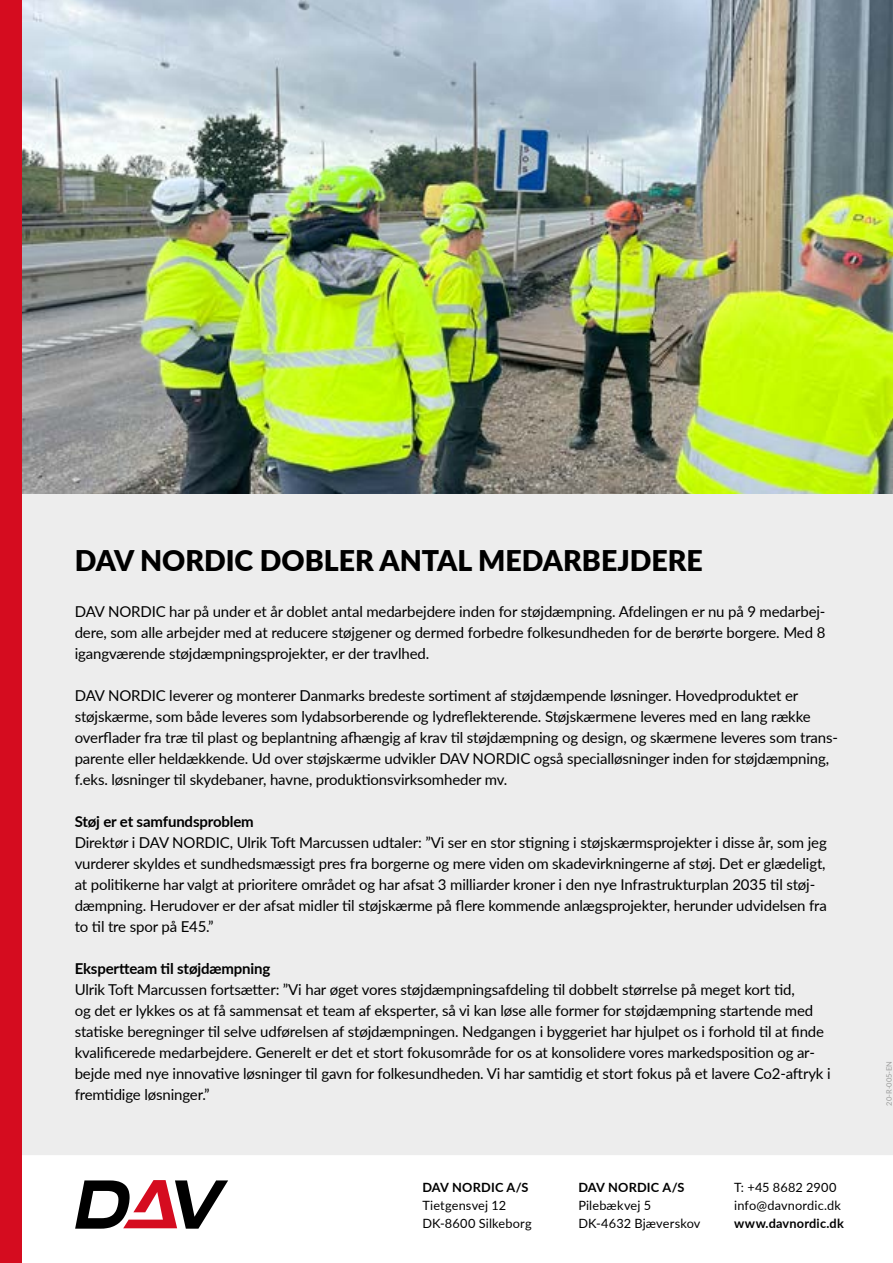
<style>
.page{position:relative;width:893px;height:1263px;background:#fff}
.page>*{position:absolute;margin:0;border:0;box-sizing:border-box;transform-origin:0 0}
.t1{font:900 28.5px "Lato";color:#000}
.t2{font:15px/21px "Lato";letter-spacing:-.01em;color:#000}
.t3{font:700 15px "Lato";letter-spacing:-.01em;color:#000}
.t4{font:12.75px/18px "Lato";letter-spacing:.01em;color:#000}
.t5{font:700 12.75px "Lato";letter-spacing:.015em;color:#000}
.t6{font:7.5px "Lato";color:#9d9d9c}
</style>
<div class="page">
<svg style="left:75px;top:1180px;width:153px;height:49px"></svg>
<div style="left:22px;top:493px;width:871px;height:662px;background:#ededed"></div>
<img style="left:22px;top:0;width:871px;height:493px">
<div style="left:0;top:0;width:22px;height:1263px;background:#d50c1f"></div>
<h1 class="t1" style="left:75px;top:539px;width:630px">DAV NORDIC DOBLER ANTAL MEDARBEJDERE</h1>
<p class="t2" style="left:75px;top:601px;width:752px;text-align:justify">DAV NORDIC har på under et år doblet antal medarbejdere inden for støjdæmpning. Afdelingen er nu på 9 medarbej&shy;dere, som alle arbejder med at reducere støjgener og dermed forbedre folkesundheden for de berørte borgere. Med 8 igangværende støjdæmpningsprojekter, er der travlhed.</p>
<p class="t2" style="left:75px;top:685px;width:765px">DAV NORDIC leverer og monterer Danmarks bredeste sortiment af støjdæmpende løsninger. Hovedproduktet er støjskærme, som både leveres som lydabsorberende og lydreflekterende. Støjskærmene leveres med en lang række overflader fra træ til plast og beplantning afhængig af krav til støjdæmpning og design, og skærmene leveres som trans&shy;parente eller heldækkende. Ud over støjskærme udvikler DAV NORDIC også specialløsninger inden for støjdæmpning, f.eks. løsninger til skydebaner, havne, produktionsvirksomheder mv.</p>
<p class="t3" style="left:75px;top:811px;width:181px">Støj er et samfundsproblem</p>
<p class="t2" style="left:75px;top:832px;width:754px">Direktør i DAV NORDIC, Ulrik Toft Marcussen udtaler: ”Vi ser en stor stigning i støjskærmsprojekter i disse år, som jeg vurderer skyldes et sundhedsmæssigt pres fra borgerne og mere viden om skadevirkningerne af støj. Det er glædeligt, at politikerne har valgt at prioritere området og har afsat 3 milliarder kroner i den nye Infrastrukturplan 2035 til støj&shy;dæmpning. Herudover er der afsat midler til støjskærme på flere kommende anlægsprojekter, herunder udvidelsen fra to til tre spor på E45.”</p>
<p class="t3" style="left:75px;top:958px;width:197px">Ekspertteam til støjdæmpning</p>
<p class="t2" style="left:75px;top:979px;width:757px">Ulrik Toft Marcussen fortsætter: ”Vi har øget vores støjdæmpningsafdeling til dobbelt størrelse på meget kort tid,<br>og det er lykkes os at få sammensat et team af eksperter, så vi kan løse alle former for støjdæmpning startende med statiske beregninger til selve udførelsen af støjdæmpningen. Nedgangen i byggeriet har hjulpet os i forhold til at finde kvalificerede medarbejdere. Generelt er det et stort fokusområde for os at konsolidere vores markedsposition og ar&shy;bejde med nye innovative løsninger til gavn for folkesundheden. Vi har samtidig et stort fokus på et lavere Co2-aftryk i fremtidige løsninger.”</p>
<p class="t5" style="left:422px;top:1178px;width:108px">DAV NORDIC A/S</p>
<p class="t4" style="left:422px;top:1195px;width:111px">Tietgensvej 12<br>DK-8600 Silkeborg</p>
<p class="t5" style="left:578px;top:1178px;width:108px">DAV NORDIC A/S</p>
<p class="t4" style="left:578px;top:1195px;width:124px">Pilebækvej 5<br>DK-4632 Bjæverskov</p>
<p class="t4" style="left:734px;top:1177px;width:108px">T: +45 8682 2900 info@davnordic.dk</p>
<p class="t5" style="left:734px;top:1214px;width:111px">www.davnordic.dk</p>
<p class="t6" style="left:884px;top:1106px;width:46px;rotate:-90deg">20-R-005-EN</p>
</div>
